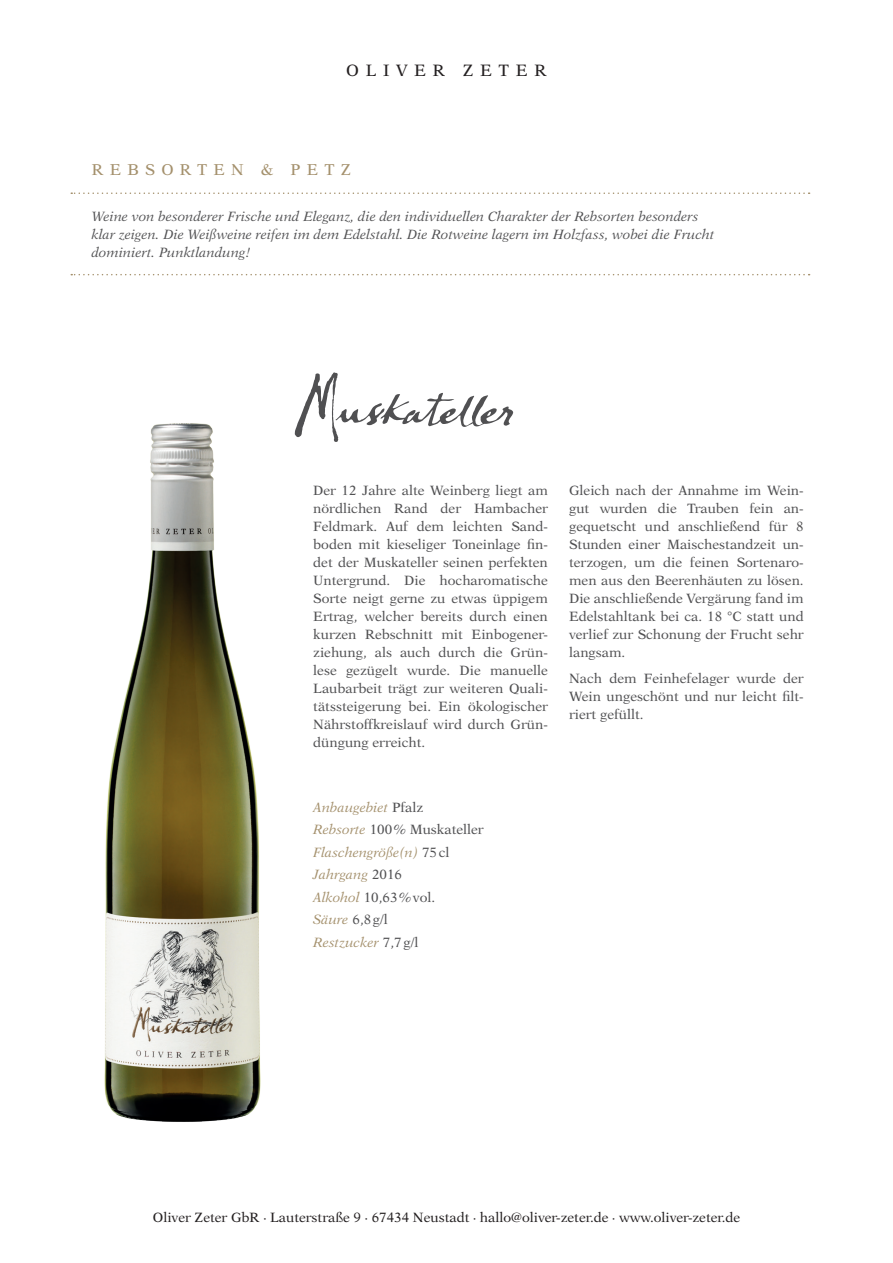
<style>
.page{position:relative;width:893px;height:1263px;background:#fff}
.page>*{position:absolute;margin:0;border:0;box-sizing:border-box;transform-origin:0 0}
.t1{font:16.5px "New Aster LT Std";letter-spacing:.4em;color:#231f20}
.t2{font:15.75px "New Aster LT Std";letter-spacing:.4em;color:#a4906c}
.t3{font:13.5px/18px "New Aster LT Std";color:#505052;text-align:justify}
.t4{font:italic 13.5px/18px "New Aster LT Std";color:#505052}
.t5{font:italic 13.5px/22.5px "New Aster LT Std";color:#a4906c}
.t6{font:13.5px "New Aster LT Std";color:#231f20}
.s1{font-style:normal;color:#505052}
</style>
<div class="page">
<svg style="left:71px;top:192px;width:739px;height:2px"></svg>
<svg style="left:71px;top:274px;width:739px;height:1px"></svg>
<svg style="left:295px;top:372px;width:218px;height:70px"></svg>
<img style="left:104px;top:423px;width:157px;height:699px">
<p class="t1" style="left:346px;top:61px;width:202px">OLIVER ZETER</p>
<p class="t2" style="left:92px;top:160px;width:261px">REBSORTEN &amp; PETZ</p>
<p class="t4" style="left:92px;top:208px;width:624px">Weine von besonderer Frische und Eleganz, die den individuellen Charakter der Rebsorten besonders klar zeigen. Die Weißweine reifen im dem Edelstahl. Die Rotweine lagern im Holzfass, wobei die Frucht dominiert. Punktlandung!</p>
<p class="t3" style="left:313px;top:481px;width:236px">Der 12 Jahre alte Weinberg liegt am nördlichen Rand der Hambacher Feldmark. Auf dem leichten Sand&shy;boden mit kieseliger Toneinlage fin&shy;det der Muskateller seinen perfekten Untergrund. Die hocharomatische Sorte neigt gerne zu etwas üppigem Ertrag, welcher bereits durch einen kurzen Rebschnitt mit Einbogener&shy;ziehung, als auch durch die Grün&shy;lese gezügelt wurde. Die manuelle Laubarbeit trägt zur weiteren Quali&shy;tätssteigerung bei. Ein ökologischer Nährstoffkreislauf wird durch Grün&shy;düngung erreicht.</p>
<p class="t3" style="left:569px;top:481px;width:236px">Gleich nach der Annahme im Wein&shy;gut wurden die Trauben fein an&shy;gequetscht und anschließend für 8<br>Stunden einer Maischestandzeit un&shy;terzogen, um die feinen Sortenaro&shy;men aus den Beerenhäuten zu lösen.<br>Die anschließende Vergärung fand im Edelstahltank bei ca. 18 °C statt und verlief zur Schonung der Frucht sehr langsam.</p>
<p class="t3" style="left:569px;top:670px;width:236px">Nach dem Feinhefelager wurde der Wein ungeschönt und nur leicht filt&shy;riert gefüllt.</p>
<p class="t5" style="left:313px;top:796px;width:172px">Anbaugebiet <span class="s1">Pfalz<br></span>Rebsorte <span class="s1">100% Muskateller<br></span>Flaschengröße(n) <span class="s1">75cl<br></span>Jahrgang <span class="s1">2016<br></span>Alkohol <span class="s1">10,63%vol.<br></span>Säure <span class="s1">6,8g/l<br></span>Restzucker <span class="s1">7,7g/l</span></p>
<p class="t6" style="left:153px;top:1210px;width:589px">Oliver Zeter GbR · Lauterstraße 9 · 67434 Neustadt · hallo@oliver-zeter.de · www.oliver-zeter.de</p>
</div>
